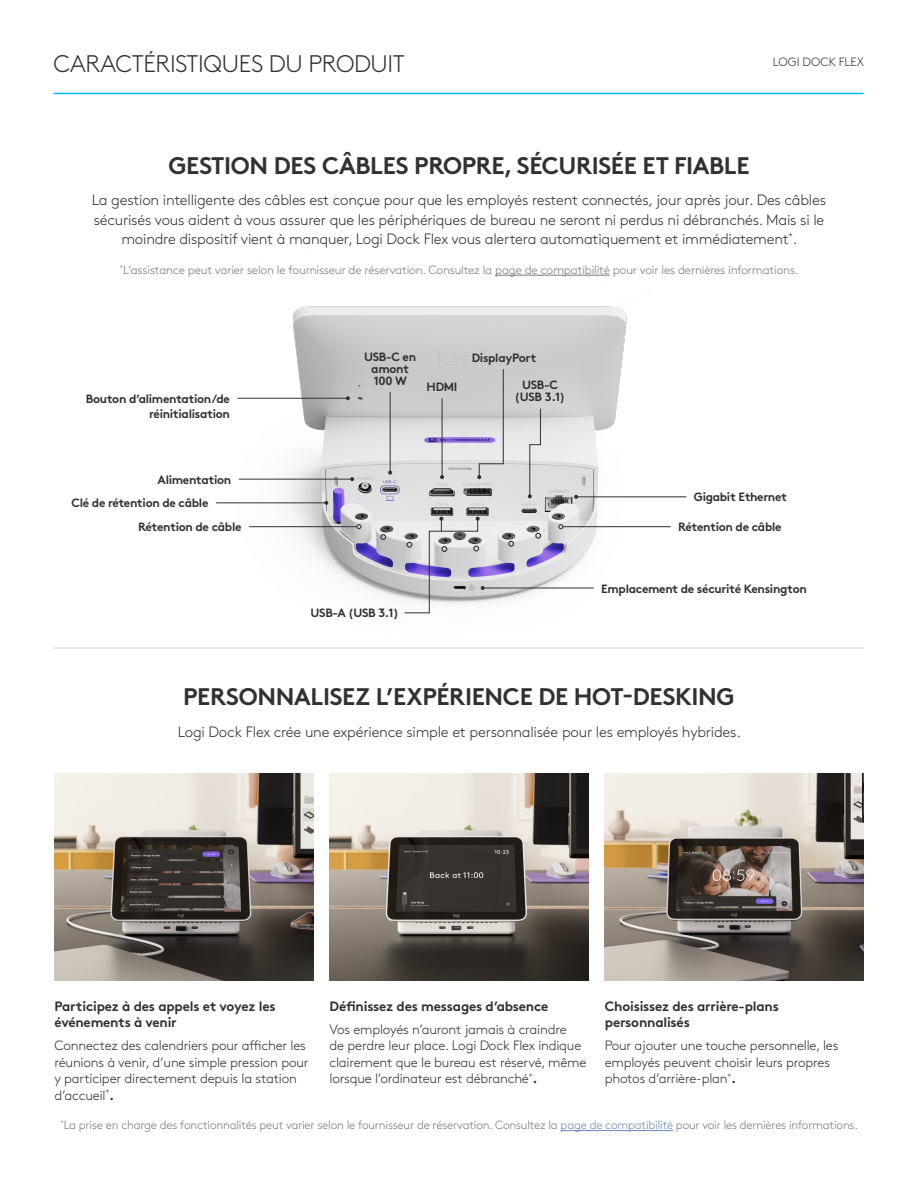
<style>
.page{position:relative;width:918px;height:1188px;background:#fff}
.page>*{position:absolute;margin:0;border:0;box-sizing:border-box;transform-origin:0 0}
.t1{font:700 24px "Brown Pro";letter-spacing:-.015em;color:#2f3132}
.t2{font:300 24px "Brown Pro";letter-spacing:-.015em;color:#2f3132}
.Body_copy{font:300 15px/19.5px "Brown Pro";letter-spacing:-.015em;color:#2f3132;text-align:center}
.Body_copy-2{font:300 13.5px/16.5px "Brown Pro";letter-spacing:-.015em;color:#2f3132}
.Body_copy-3{font:700 13.5px/16.5px "Brown Pro";letter-spacing:-.015em;color:#2f3132}
.Body_copy-4{font:300 12px "Brown Pro";letter-spacing:-.015em;color:#78797a}
.t3{font:700 12px/12px "Brown Pro";letter-spacing:-.025em;color:#2f3132;text-align:center}
.t4{font:300 12px "Brown Pro";letter-spacing:-.005em;color:#2f3132}
.s1{font-weight:700}
.s2{color:#6b85b9}
</style>
<div class="page">
<img style="left:219px;top:274px;width:468px;height:340px">
<hr style="left:53px;top:93px;width:810px;height:1px;background:#00b8fc">
<hr style="left:53px;top:648px;width:811px;height:1px;background:#d5d6d6">
<img style="left:54px;top:773px;width:259px;height:207px">
<img style="left:329px;top:773px;width:260px;height:207px">
<img style="left:605px;top:773px;width:259px;height:207px">
<hr style="left:495px;top:275px;width:115px;height:1px;background:#78797a">
<hr style="left:561px;top:1130px;width:112px;height:1px;background:#6b85b9">
<hr style="left:238px;top:398px;width:110px;height:1px;background:#2f3132">
<svg style="left:346px;top:396px;width:4px;height:4px"></svg>
<hr style="left:239px;top:479px;width:113px;height:1px;background:#2f3132">
<svg style="left:350px;top:477px;width:4px;height:4px"></svg>
<hr style="left:216px;top:503px;width:110px;height:1px;background:#2f3132">
<svg style="left:324px;top:501px;width:4px;height:4px"></svg>
<hr style="left:249px;top:526px;width:108px;height:1px;background:#2f3132">
<svg style="left:356px;top:524px;width:5px;height:5px"></svg>
<hr style="left:563px;top:526px;width:108px;height:1px;background:#2f3132">
<svg style="left:558px;top:524px;width:5px;height:5px"></svg>
<hr style="left:576px;top:497px;width:110px;height:1px;background:#2f3132">
<svg style="left:574px;top:495px;width:4px;height:4px"></svg>
<hr style="left:483px;top:588px;width:111px;height:1px;background:#2f3132">
<hr style="left:390px;top:392px;width:1px;height:81px;background:#2f3132">
<svg style="left:388px;top:471px;width:4px;height:4px"></svg>
<hr style="left:442px;top:398px;width:1px;height:79px;background:#2f3132">
<svg style="left:440px;top:475px;width:4px;height:4px"></svg>
<svg style="left:477px;top:369px;width:27px;height:110px;background:#cccbd0"></svg>
<svg style="left:528px;top:408px;width:13px;height:90px"></svg>
<svg style="left:535px;top:533px;width:6px;height:6px"></svg>
<svg style="left:508px;top:541px;width:6px;height:6px"></svg>
<svg style="left:404px;top:517px;width:81px;height:96px;background:#c7c5cf"></svg>
<svg style="left:380px;top:534px;width:6px;height:6px"></svg>
<h2 class="t2" style="left:54px;top:46px;width:353px">CARACTÉRISTIQUES DU PRODUIT</h2>
<h6 class="t4" style="left:773px;top:53px;width:93px">LOGI DOCK FLEX</h6>
<h3 class="t1" style="left:168px;top:146px;width:583px">GESTION DES CÂBLES PROPRE, SÉCURISÉE ET FIABLE</h3>
<p class="Body_copy" style="left:92px;top:189px;width:736px">La gestion intelligente des câbles est conçue pour que les employés restent connectés, jour après jour. Des câbles sécurisés vous aident à vous assurer que les périphériques de bureau ne seront ni perdus ni débranchés. Mais si le moindre dispositif vient à manquer, Logi Dock Flex vous alertera automatiquement et immédiatement<sup>*</sup>.</p>
<p class="Body_copy-4" style="left:120px;top:261px;width:680px"><sup>*</sup>L’assistance peut varier selon le fournisseur de réservation. Consultez la page de compatibilité pour voir les dernières informations.</p>
<h3 class="t3" style="left:86px;top:390px;width:146px;line-height:15px;text-align:right">Bouton d’alimentation/de réinitialisation</h3>
<h3 class="t3" style="left:364px;top:349px;width:54px">USB-C en amont<br>100 W</h3>
<h3 class="t3" style="left:427px;top:379px;width:32px">HDMI</h3>
<h3 class="t3" style="left:472px;top:350px;width:66px">DisplayPort</h3>
<h3 class="t3" style="left:515px;top:378px;width:52px">USB-C (USB 3.1)</h3>
<h3 class="t3" style="left:158px;top:472px;width:75px">Alimentation</h3>
<h3 class="t3" style="left:72px;top:496px;width:138px">Clé de rétention de câble</h3>
<h3 class="t3" style="left:138px;top:520px;width:105px">Rétention de câble</h3>
<h3 class="t3" style="left:678px;top:520px;width:105px">Rétention de câble</h3>
<h3 class="t3" style="left:694px;top:490px;width:95px">Gigabit Ethernet</h3>
<h3 class="t3" style="left:311px;top:606px;width:90px">USB-A (USB 3.1)</h3>
<h3 class="t3" style="left:601px;top:581px;width:207px">Emplacement de sécurité Kensington</h3>
<h3 class="t1" style="left:183px;top:677px;width:553px">PERSONNALISEZ L’EXPÉRIENCE DE HOT-DESKING</h3>
<p class="Body_copy" style="left:178px;top:721px;width:565px">Logi Dock Flex crée une expérience simple et personnalisée pour les employés hybrides.</p>
<p class="Body_copy-3" style="left:54px;top:996px;width:223px">Participez à des appels et voyez les événements à venir</p>
<p class="Body_copy-2" style="left:54px;top:1037px;width:256px">Connectez des calendriers pour afficher les réunions à venir, d’une simple pression pour y participer directement depuis la station d’accueil<sup>*</sup><span class="s1">.</span></p>
<p class="Body_copy-3" style="left:330px;top:996px;width:220px">Définissez des messages d’absence</p>
<p class="Body_copy-2" style="left:330px;top:1020px;width:258px">Vos employés n’auront jamais à craindre<br>de perdre leur place. Logi Dock Flex indique clairement que le bureau est réservé, même lorsque l’ordinateur est débranché<sup>*</sup><span class="s1">.</span></p>
<p class="Body_copy-3" style="left:605px;top:996px;width:176px">Choisissez des arrière-plans personnalisés</p>
<p class="Body_copy-2" style="left:605px;top:1037px;width:235px">Pour ajouter une touche personnelle, les employés peuvent choisir leurs propres photos d’arrière-plan<sup>*</sup><span class="s1">.</span></p>
<p class="Body_copy-4" style="left:61px;top:1116px;width:799px"><sup>*</sup>La prise en charge des fonctionnalités peut varier selon le fournisseur de réservation. Consultez la <span class="s2">page de compatibilité</span> pour voir les dernières informations.</p>
</div>
